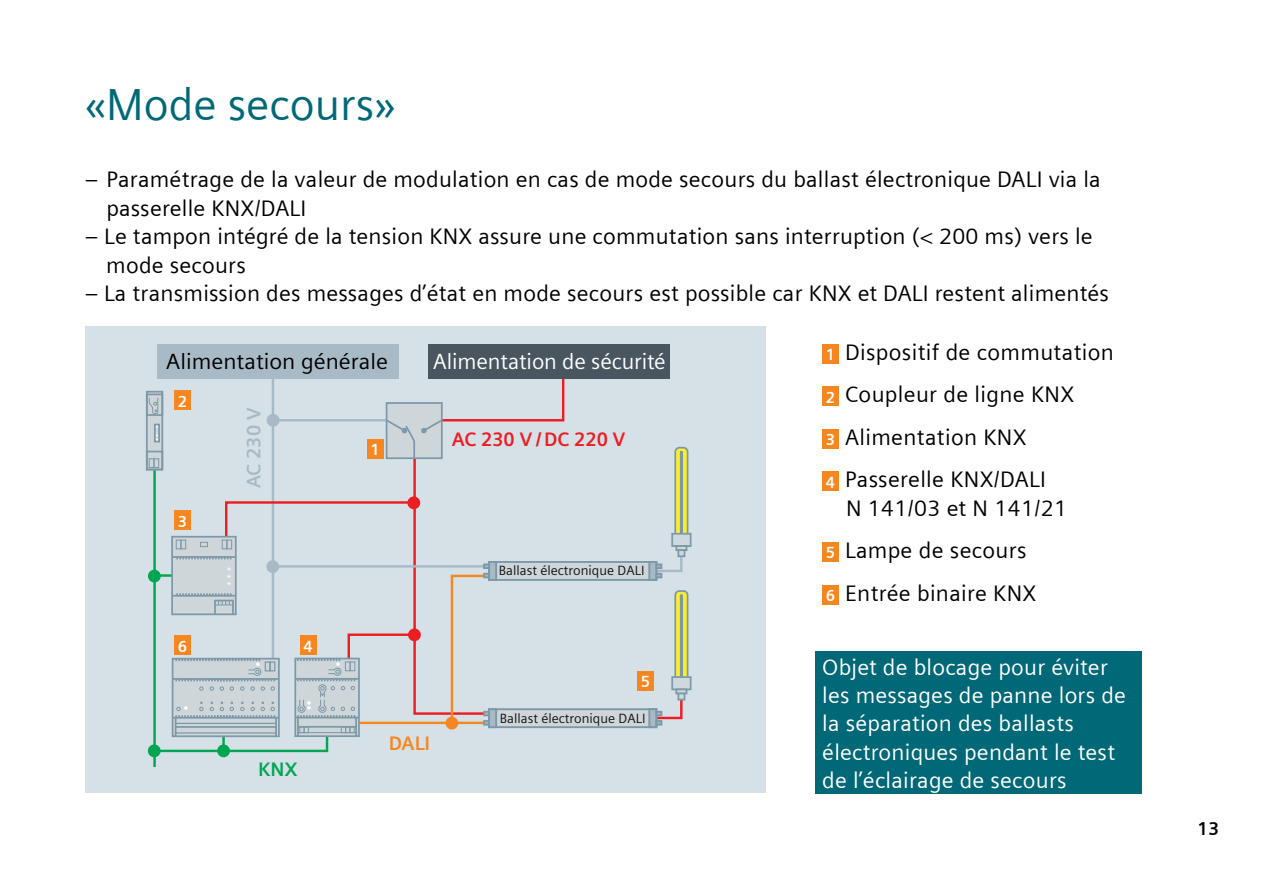
<style>
.page{position:relative;width:1276px;height:886px;background:#fff}
.page>*{position:absolute;margin:0;border:0;box-sizing:border-box;transform-origin:0 0}
.t1{font:45px "Siemens Sans";color:#006877}
.t2{font:22.5px/42.5px "Siemens Sans";letter-spacing:.01em;color:#000}
.t3{font:22.5px/28.2px "Siemens Sans";letter-spacing:.01em;color:#fff}
.t4{font:22px "Siemens Sans";letter-spacing:-.005em;color:#fff}
.t5{font:22px "Siemens Sans";color:#000}
.t6{font:700 19.5px "Siemens Sans";color:#ed1d24}
.t7{font:700 19.5px "Siemens Sans";color:#a8bac5}
.t8{font:700 19.5px "Siemens Sans";color:#f6861f}
.t9{font:700 19.5px "Siemens Sans";color:#00a651}
.t10{font:700 18.75px "Siemens Sans";color:#000}
.t11{font:700 16.25px "Siemens Sans";color:#fff}
.t12{font:13.5px "Siemens Sans";color:#131314}
.s1{font-weight:700;font-size:16.25px;color:#fff}
</style>
<div class="page">
<div style="left:85px;top:326px;width:680px;height:466px;background:#d5e1e7"></div>
<div style="left:637px;top:671px;width:17px;height:20px;background:#f6861f"></div>
<div style="left:822px;top:344px;width:16px;height:19px;background:#f6861f"></div>
<div style="left:822px;top:386px;width:16px;height:20px;background:#f6861f"></div>
<div style="left:822px;top:429px;width:16px;height:20px;background:#f6861f"></div>
<div style="left:822px;top:471px;width:16px;height:20px;background:#f6861f"></div>
<div style="left:822px;top:542px;width:16px;height:20px;background:#f6861f"></div>
<div style="left:822px;top:585px;width:16px;height:19px;background:#f6861f"></div>
<div style="left:157px;top:344px;width:241px;height:34px;background:#a8bac5"></div>
<div style="left:489px;top:709px;width:167px;height:18px;background:#cfd6d9"></div>
<div style="left:488px;top:708px;width:169px;height:20px;border:2px solid #7d98a6"></div>
<div style="left:648px;top:708px;width:9px;height:20px;border:2px solid #7d98a6"></div>
<hr style="left:153px;top:450px;width:3px;height:317px;background:#00a651">
<div style="left:146px;top:391px;width:17px;height:79px;border:2px solid #7d98a6"></div>
<div style="left:146px;top:451px;width:17px;height:19px;border:2px solid #7d98a6"></div>
<div style="left:146px;top:393px;width:17px;height:23px;border:2px solid #7d98a6"></div>
<div style="left:489px;top:562px;width:167px;height:18px;background:#cfd6d9"></div>
<div style="left:488px;top:561px;width:169px;height:20px;border:2px solid #7d98a6"></div>
<div style="left:648px;top:561px;width:9px;height:20px;border:2px solid #7d98a6"></div>
<div style="left:149px;top:746px;width:10px;height:10px;background:#00a651;border-radius:50%"></div>
<div style="left:148px;top:744px;width:13px;height:13px;border:2px solid #00a651;border-radius:50%"></div>
<div style="left:218px;top:746px;width:11px;height:10px;background:#00a651;border-radius:50%"></div>
<div style="left:217px;top:744px;width:13px;height:13px;border:2px solid #00a651;border-radius:50%"></div>
<svg style="left:148px;top:357px;width:417px;height:396px"></svg>
<div style="left:671px;top:533px;width:20px;height:14px;border:2px solid #7d98a6"></div>
<svg style="left:639px;top:446px;width:50px;height:132px"></svg>
<div style="left:677px;top:549px;width:8px;height:8px;border:2px solid #7d98a6"></div>
<svg style="left:639px;top:590px;width:50px;height:135px"></svg>
<div style="left:672px;top:677px;width:18px;height:12px;background:#ced8de"></div>
<div style="left:671px;top:676px;width:20px;height:14px;border:2px solid #7d98a6"></div>
<div style="left:675px;top:688px;width:12px;height:6px;border:2px solid #7d98a6"></div>
<div style="left:678px;top:693px;width:6px;height:7px;background:#ced8de"></div>
<div style="left:677px;top:693px;width:8px;height:7px;border:2px solid #7d98a6"></div>
<div style="left:409px;top:630px;width:10px;height:10px;background:#ed1d24;border-radius:50%"></div>
<div style="left:408px;top:628px;width:13px;height:13px;border:2px solid #ed1d24;border-radius:50%"></div>
<div style="left:268px;top:561px;width:10px;height:11px;background:#a8bac5;border-radius:50%"></div>
<div style="left:266px;top:560px;width:13px;height:13px;border:2px solid #a8bac5;border-radius:50%"></div>
<div style="left:447px;top:718px;width:10px;height:10px;background:#f6861f;border-radius:50%"></div>
<div style="left:445px;top:717px;width:13px;height:12px;border:2px solid #f6861f;border-radius:50%"></div>
<div style="left:428px;top:344px;width:242px;height:34px;background:#49555f"></div>
<div style="left:815px;top:652px;width:326px;height:142px;background:#006877"></div>
<h1 class="t1" style="left:85px;top:79px;width:312px">«Mode secours»</h1>
<p class="t2" style="left:106px;top:166px;width:996px;line-height:28.2px;text-indent:-21px">– Paramétrage de la valeur de modulation en cas de mode secours du ballast électronique DALI via la passerelle KNX/DALI</p>
<p class="t2" style="left:106px;top:222px;width:988px;line-height:28.2px;text-indent:-21px">– Le tampon intégré de la tension KNX assure une commutation sans interruption (&lt; 200 ms) vers le mode secours</p>
<p class="t2" style="left:85px;top:272px;width:1025px">– La transmission des messages d’état en mode secours est possible car KNX et DALI restent alimentés</p>
<p class="t5" style="left:166px;top:349px;width:223px">Alimentation générale</p>
<p class="t11" style="left:178px;top:392px;width:11px">2</p>
<p class="t11" style="left:178px;top:512px;width:11px">3</p>
<p class="t7" style="left:243px;top:488px;width:82px;rotate:-90deg">AC 230 V</p>
<p class="t11" style="left:178px;top:637px;width:11px">6</p>
<p class="t11" style="left:303px;top:637px;width:11px">4</p>
<p class="t11" style="left:370px;top:440px;width:11px">1</p>
<p class="t4" style="left:433px;top:349px;width:234px">Alimentation de sécurité</p>
<p class="t6" style="left:452px;top:428px;width:175px">AC 230 V / DC 220 V</p>
<p class="t12" style="left:499px;top:563px;width:147px">Ballast électronique DALI</p>
<p class="t11" style="left:641px;top:672px;width:11px">5</p>
<p class="t12" style="left:500px;top:710px;width:147px">Ballast électronique DALI</p>
<p class="t9" style="left:258px;top:758px;width:41px">KNX</p>
<p class="t8" style="left:389px;top:732px;width:43px">DALI</p>
<p class="t2" style="left:826px;top:331px;width:290px"><span class="s1">1</span> Dispositif de commutation<br><span class="s1">2</span> Coupleur de ligne KNX<br><span class="s1">3</span> Alimentation KNX<br><span class="s1">4</span> Passerelle KNX/DALI</p>
<p class="t2" style="left:826px;top:487px;width:243px;text-indent:20px">N 141/03 et N 141/21<br><span class="s1">5</span> Lampe de secours<br><span class="s1">6</span> Entrée binaire KNX</p>
<p class="t3" style="left:822px;top:653px;width:305px">Objet de blocage pour éviter les messages de panne lors de la séparation des ballasts électroniques pendant le test de l’éclairage de secours</p>
<p class="t10" style="left:1197px;top:818px;width:23px">13</p>
</div>
